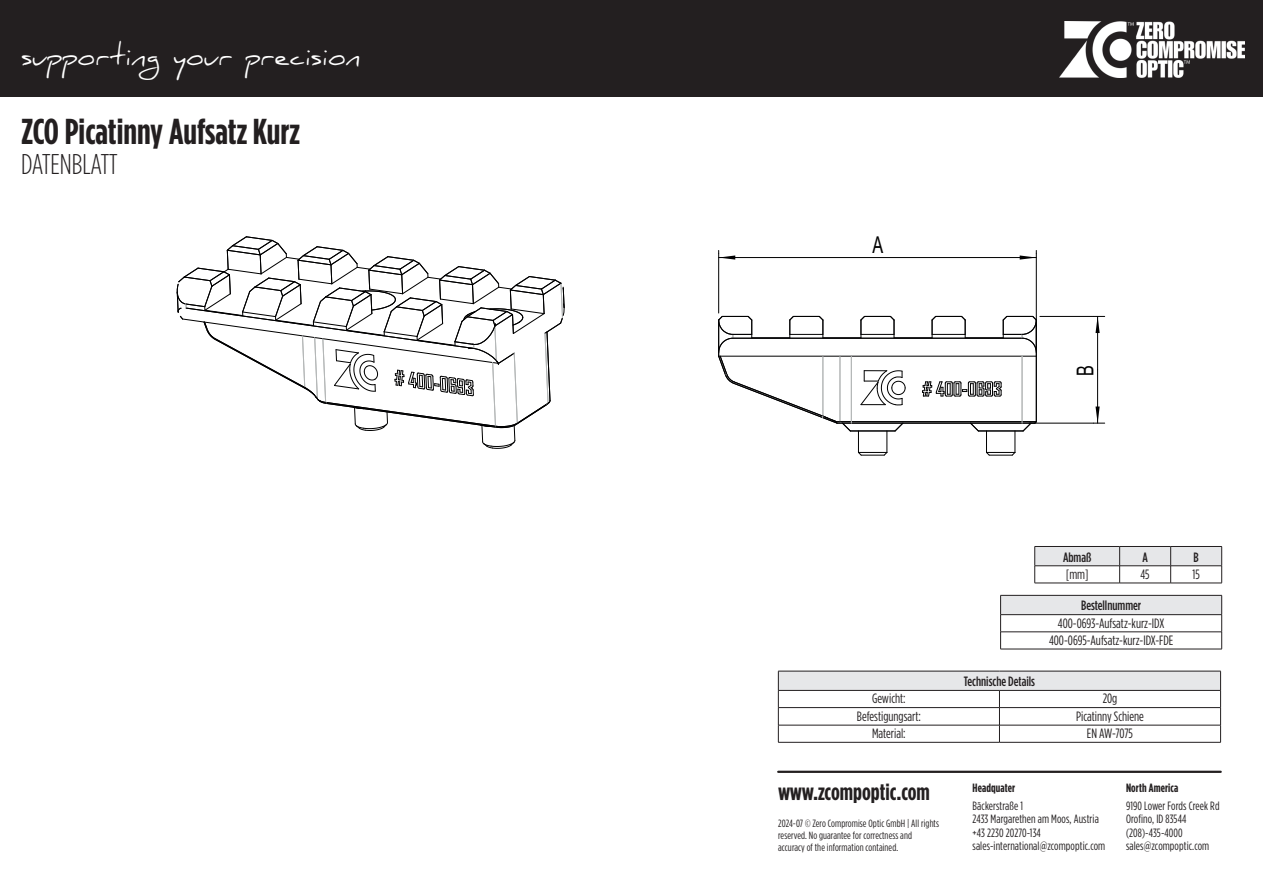
<style>
.page{position:relative;width:1263px;height:893px;background:#fff}
.page>*{position:absolute;margin:0;border:0;box-sizing:border-box;transform-origin:0 0}
.t1{font:700 36px "Gotham Cond";color:#231f20}
.t2{font:29.25px "Daniel";color:#fff}
.t3{font:300 28.5px "Gotham Cond";color:#231f20}
.t4{font:700 23.25px "Gotham Cond";color:#231f20}
.t5{font:23.25px "Arial";color:#000001;scale:.7 1}
.t6{font:13.5px/17.1px "Gotham Cond";color:#231f20;text-align:center}
.t7{font:500 13.5px "Gotham Cond";color:#231f20}
.t8{font:12px/13.5px "Gotham Cond";letter-spacing:.01em;color:#231f20}
.t9{font:700 12px "Gotham Cond";letter-spacing:.01em;color:#231f20}
.t10{font:10.5px/12px "Gotham Cond";letter-spacing:.01em;color:#231f20}
</style>
<div class="page">
<hr style="left:1036px;top:253px;width:1px;height:96px;background:#000001">
<hr style="left:718px;top:253px;width:1px;height:60px;background:#000001">
<hr style="left:877px;top:257px;width:159px;height:1px;background:#000001">
<hr style="left:719px;top:257px;width:158px;height:1px;background:#000001">
<svg style="left:1020px;top:250px;width:17px;height:10px"></svg>
<svg style="left:718px;top:250px;width:17px;height:10px"></svg>
<hr style="left:1040px;top:316px;width:53px;height:1px;background:#000001">
<hr style="left:1029px;top:423px;width:64px;height:1px;background:#000001">
<hr style="left:1097px;top:316px;width:1px;height:54px;background:#000001">
<hr style="left:1097px;top:370px;width:1px;height:53px;background:#000001">
<svg style="left:1093px;top:316px;width:12px;height:17px"></svg>
<svg style="left:1093px;top:406px;width:12px;height:18px"></svg>
<hr style="left:719px;top:356px;width:317px;height:1px;background:#000001">
<hr style="left:894px;top:337px;width:38px;height:1px;background:#000001">
<hr style="left:965px;top:337px;width:38px;height:1px;background:#000001">
<svg style="left:922px;top:381px;width:80px;height:16px"></svg>
<hr style="left:733px;top:338px;width:289px;height:1px;background:#000001">
<hr style="left:1036px;top:320px;width:1px;height:36px;background:#000001">
<hr style="left:978px;top:430px;width:45px;height:1px;background:#000001">
<hr style="left:837px;top:423px;width:198px;height:1px;background:#000001">
<hr style="left:836px;top:421px;width:200px;height:1px;background:#000001">
<svg style="left:969px;top:422px;width:47px;height:34px"></svg>
<svg style="left:931px;top:315px;width:35px;height:23px"></svg>
<hr style="left:1021px;top:356px;width:1px;height:67px;background:#b4b7b7">
<svg style="left:1022px;top:420px;width:16px;height:12px"></svg>
<svg style="left:1002px;top:315px;width:35px;height:38px"></svg>
<hr style="left:1036px;top:356px;width:1px;height:66px;background:#000001">
<svg style="left:718px;top:315px;width:188px;height:141px"></svg>
<svg style="left:176px;top:236px;width:389px;height:213px"></svg>
<svg style="left:1034px;top:546px;width:188px;height:37px"></svg>
<hr style="left:1034px;top:583px;width:86px;height:1px;background:#231f20">
<hr style="left:1120px;top:583px;width:51px;height:1px;background:#231f20">
<hr style="left:1171px;top:583px;width:51px;height:1px;background:#231f20">
<div style="left:1000px;top:595px;width:222px;height:20px;background:#e6e7e9"></div>
<hr style="left:1000px;top:595px;width:222px;height:1px;background:#231f20">
<hr style="left:1000px;top:614px;width:222px;height:1px;background:#231f20">
<hr style="left:1000px;top:632px;width:222px;height:1px;background:#231f20">
<svg style="left:1000px;top:595px;width:1px;height:54px"></svg>
<svg style="left:1221px;top:595px;width:1px;height:54px"></svg>
<hr style="left:1000px;top:649px;width:222px;height:1px;background:#231f20">
<div style="left:778px;top:671px;width:442px;height:19px;background:#e6e7e9"></div>
<hr style="left:778px;top:671px;width:221px;height:1px;background:#231f20">
<hr style="left:999px;top:671px;width:222px;height:1px;background:#231f20">
<hr style="left:778px;top:690px;width:221px;height:1px;background:#231f20">
<hr style="left:999px;top:690px;width:222px;height:1px;background:#231f20">
<hr style="left:778px;top:707px;width:221px;height:1px;background:#231f20">
<hr style="left:999px;top:707px;width:222px;height:1px;background:#231f20">
<hr style="left:778px;top:725px;width:221px;height:1px;background:#231f20">
<svg style="left:778px;top:671px;width:1px;height:71px"></svg>
<hr style="left:999px;top:725px;width:222px;height:1px;background:#231f20">
<svg style="left:999px;top:690px;width:1px;height:52px"></svg>
<svg style="left:1220px;top:671px;width:1px;height:71px"></svg>
<hr style="left:778px;top:742px;width:221px;height:1px;background:#231f20">
<hr style="left:999px;top:742px;width:222px;height:1px;background:#231f20">
<div style="left:0;top:0;width:1263px;height:97px;background:#231f20"></div>
<img style="left:1060px;top:22px;width:184px;height:55px">
<hr style="left:778px;top:771px;width:443px;height:2px;background:#231f20">
<h2 class="t2" style="left:21px;top:37px;width:341px">supporting your precision</h2>
<h1 class="t1" style="left:21px;top:110px;width:280px">ZCO Picatinny Aufsatz Kurz</h1>
<h3 class="t3" style="left:21px;top:148px;width:98px">DATENBLATT</h3>
<h3 class="t5" style="left:872px;top:230px;width:17px">A</h3>
<h3 class="t5" style="left:1070px;top:376px;width:17px;rotate:-90deg">B</h3>
<p class="t7" style="left:964px;top:674px;width:73px">Technische Details</p>
<p class="t7" style="left:1063px;top:549px;width:30px">Abmaß</p>
<p class="t7" style="left:1142px;top:549px;width:7px">A</p>
<p class="t7" style="left:1193px;top:549px;width:7px">B</p>
<p class="t6" style="left:1066px;top:565px;width:24px">[mm]</p>
<p class="t6" style="left:1140px;top:565px;width:11px">45</p>
<p class="t6" style="left:1192px;top:565px;width:9px">15</p>
<p class="t7" style="left:1081px;top:598px;width:62px">Bestellnummer</p>
<p class="t6" style="left:1049px;top:614px;width:126px">400-0693-Aufsatz-kurz-IDX<br>400-0695-Aufsatz-kurz-IDX-FDE</p>
<p class="t6" style="left:872px;top:690px;width:35px">Gewicht:</p>
<p class="t6" style="left:1103px;top:690px;width:16px">20g</p>
<p class="t6" style="left:857px;top:707px;width:65px">Befestigungsart:</p>
<p class="t6" style="left:1076px;top:707px;width:69px">Picatinny Schiene</p>
<p class="t6" style="left:872px;top:725px;width:35px">Material:</p>
<p class="t6" style="left:1087px;top:725px;width:48px">EN AW-7075</p>
<h3 class="t4" style="left:778px;top:778px;width:153px">www.zcompoptic.com</h3>
<p class="t10" style="left:778px;top:817px;width:162px">2024-07 © Zero Compromise Optic GmbH | All rights reserved. No guarantee for correctness and accuracy of the information contained.</p>
<p class="t9" style="left:972px;top:781px;width:44px">Headquater</p>
<p class="t9" style="left:1126px;top:781px;width:54px">North America</p>
<p class="t8" style="left:972px;top:798px;width:134px">Bäckerstraße 1<br>2433 Margarethen am Moos, Austria +43 2230 20270-134 sales-international@zcompoptic.com</p>
<p class="t8" style="left:1126px;top:798px;width:95px">9190 Lower Fords Creek Rd<br>Orofino, ID 83544 (208)-435-4000 sales@zcompoptic.com</p>
</div>
